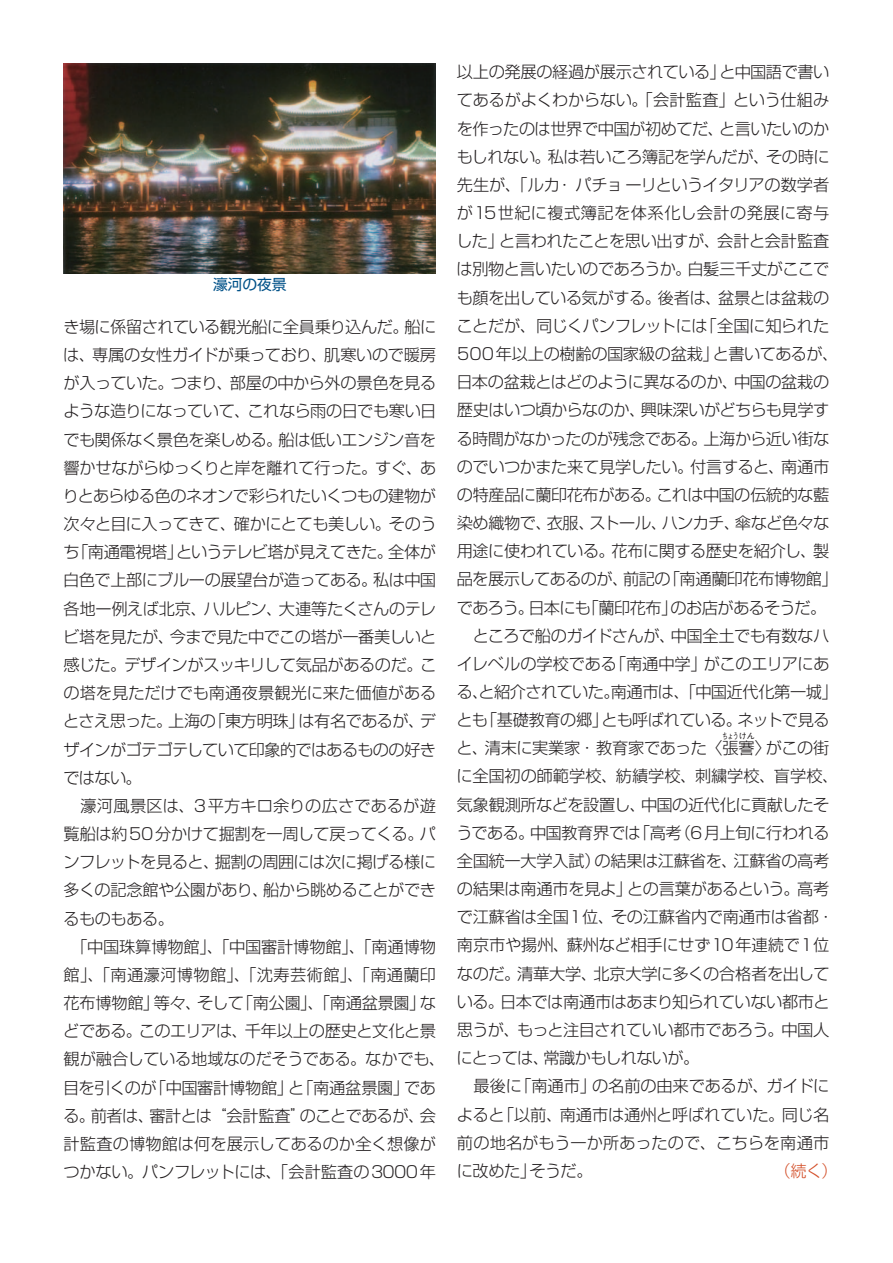
<style>
.page{position:relative;width:893px;height:1263px;background:#fff}
.page>*{position:absolute;margin:0;border:0;box-sizing:border-box;transform-origin:0 0}
.t1{font:300 16.2px/28.2px "Shin Go Pro";letter-spacing:-.025em;color:#231f20}
.t2{font:300 16.2px "Shin Go Pro";color:#d34f29}
.t3{font:14.85px "Shin Go Pro";letter-spacing:-.015em;color:#005188}
.t4{font:300 8.1px "Shin Go Pro";color:#231f20;scale:.66 1}
</style>
<div class="page">
<img style="left:64px;top:64px;width:372px;height:209px">
<p class="t3" style="left:213px;top:272px;width:75px">濠河の夜景</p>
<p class="t1" style="left:63px;top:311px;width:384px">き場に係留されている観光船に全員乗り込んだ。船には、専属の女性ガイドが乗っており、肌寒いので暖房が入っていた。つまり、部屋の中から外の景色を見るような造りになっていて、これなら雨の日でも寒い日でも関係なく景色を楽しめる。船は低いエンジン音を響かせながらゆっくりと岸を離れて行った。すぐ、ありとあらゆる色のネオンで彩られたいくつもの建物が次々と目に入ってきて、確かにとても美しい。そのうち「南通電視塔」というテレビ塔が見えてきた。全体が白色で上部にブルーの展望台が造ってある。私は中国各地ー例えば北京、ハルピン、大連等たくさんのテレビ塔を見たが、今まで見た中でこの塔が一番美しいと感じた。デザインがスッキリして気品があるのだ。この塔を見ただけでも南通夜景観光に来た価値があるとさえ思った。上海の「東方明珠」は有名であるが、デザインがゴテゴテしていて印象的ではあるものの好きではない。<br>　濠河風景区は、3平方キロ余りの広さであるが遊覧船は約50分かけて掘割を一周して戻ってくる。パンフレットを見ると、掘割の周囲には次に掲げる様に多くの記念館や公園があり、船から眺めることができるものもある。<br>　「中国珠算博物館」、「中国審計博物館」、「南通博物館」、「南通濠河博物館」、「沈寿芸術館」、「南通蘭印花布博物館」等々、そして「南公園」、「南通盆景園」などである。このエリアは、千年以上の歴史と文化と景観が融合している地域なのだそうである。なかでも、目を引くのが「中国審計博物館」と「南通盆景園」である。前者は、審計とは“会計監査”のことであるが、会計監査の博物館は何を展示してあるのか全く想像がつかない。パンフレットには、「会計監査の3000年</p>
<p class="t1" style="left:456px;top:56px;width:384px">以上の発展の経過が展示されている」と中国語で書いてあるがよくわからない。「会計監査」という仕組みを作ったのは世界で中国が初めてだ、と言いたいのかもしれない。私は若いころ簿記を学んだが、その時に先生が、「ルカ・パチョーリというイタリアの数学者が15世紀に複式簿記を体系化し会計の発展に寄与した」と言われたことを思い出すが、会計と会計監査は別物と言いたいのであろうか。白髪三千丈がここでも顔を出している気がする。後者は、盆景とは盆栽のことだが、同じくパンフレットには「全国に知られた<br>500年以上の樹齢の国家級の盆栽」と書いてあるが、日本の盆栽とはどのように異なるのか、中国の盆栽の歴史はいつ頃からなのか、興味深いがどちらも見学する時間がなかったのが残念である。上海から近い街なのでいつかまた来て見学したい。付言すると、南通市の特産品に蘭印花布がある。これは中国の伝統的な藍染め織物で、衣服、ストール、ハンカチ、傘など色々な用途に使われている。花布に関する歴史を紹介し、製品を展示してあるのが、前記の「南通蘭印花布博物館」であろう。日本にも「蘭印花布」のお店があるそうだ。　ところで船のガイドさんが、中国全土でも有数なハイレベルの学校である「南通中学」がこのエリアにある、と紹介されていた。南通市は、「中国近代化第一城」とも「基礎教育の郷」とも呼ばれている。ネットで見ると、清末に実業家・教育家であった〈張謇〉がこの街</p>
<p class="t4" style="left:722px;top:729px;width:51px">ちょうけん</p>
<p class="t1" style="left:456px;top:760px;width:383px">に全国初の師範学校、紡績学校、刺繍学校、盲学校、気象観測所などを設置し、中国の近代化に貢献したそうである。中国教育界では「高考（6月上旬に行われる全国統一大学入試）の結果は江蘇省を、江蘇省の高考の結果は南通市を見よ」との言葉があるという。高考で江蘇省は全国1位、その江蘇省内で南通市は省都・南京市や揚州、蘇州など相手にせず10年連続で1位なのだ。清華大学、北京大学に多くの合格者を出している。日本では南通市はあまり知られていない都市と思うが、もっと注目されていい都市であろう。中国人にとっては、常識かもしれないが。<br>　最後に「南通市」の名前の由来であるが、ガイドによると「以前、南通市は通州と呼ばれていた。同じ名前の地名がもう一か所あったので、こちらを南通市に改めた」そうだ。</p>
<p class="t2" style="left:775px;top:1157px;width:65px">（続く）</p>
</div>
